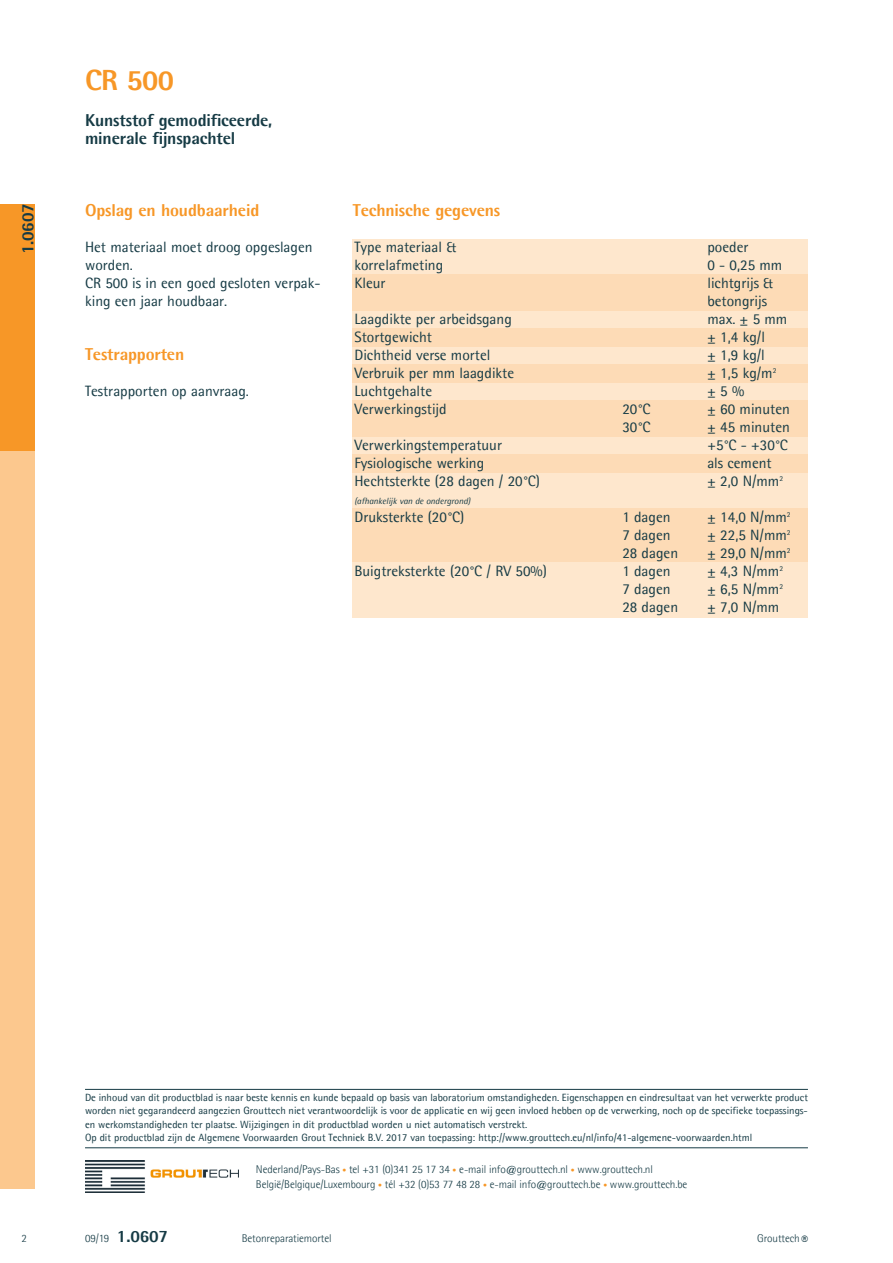
<style>
.page{position:relative;width:893px;height:1263px;background:#fff}
.page>*{position:absolute;margin:0;border:0;box-sizing:border-box;transform-origin:0 0}
.Productnaam{font:800 29.25px "Agfa Rotis Semisans";color:#f79727}
.Productomschrijving{font:800 17.25px "Agfa Rotis Semisans";letter-spacing:-.01em;color:#163b45}
.Kopje{font:800 17.25px "Agfa Rotis Semisans";letter-spacing:-.01em;color:#f79727}
.Body_alinea_smalle_k{font:800 17.25px "Agfa Rotis Semisans";letter-spacing:-.01em;color:#f79727}
.Productnummer_achter{font:800 17.25px "Agfa Rotis Semisans";color:#163b45}
.Productnummer_zijbal{font:800 17.25px "Agfa Rotis Semisans";color:#163b45}
.Body_matrix_alinea{font:15px "Agfa Rotis Semisans";color:#163b45}
.Body_alinea_smalle_k-2{font:15px/18px "Agfa Rotis Semisans";color:#163b45}
.t1{font:italic 13.5px "Agfa Rotis Semisans";color:#163b45}
.Adresregel{font:300 11.25px "Agfa Rotis Semisans";letter-spacing:-.01em;color:#163b45}
.Soort_product____Gro{font:300 11.25px "Agfa Rotis Semisans";letter-spacing:-.01em;color:#163b45}
.Datum_achterpag{font:300 11.25px "Agfa Rotis Semisans";color:#163b45}
.Body_alinea{font:10.5px/13.5px "Agfa Rotis Semisans";color:#163b45;text-align:justify}
.Body_matrix_alinea-2{font:italic 9px "Agfa Rotis Semisans";color:#163b45}
.s1{font-size:7.95px;color:#f79727}
</style>
<div class="page">
<div style="left:353px;top:239px;width:455px;height:379px;background:#fee7cd"></div>
<div style="left:353px;top:274px;width:455px;height:36px;background:#fddbb6"></div>
<div style="left:353px;top:328px;width:455px;height:18px;background:#fddbb6"></div>
<div style="left:353px;top:364px;width:455px;height:18px;background:#fddbb6"></div>
<div style="left:353px;top:400px;width:455px;height:36px;background:#fddbb6"></div>
<div style="left:353px;top:454px;width:455px;height:18px;background:#fddbb6"></div>
<div style="left:353px;top:509px;width:455px;height:53px;background:#fddbb6"></div>
<div style="left:0;top:204px;width:34px;height:984px;background:#fcc88e"></div>
<div style="left:0;top:204px;width:34px;height:246px;background:#f79727"></div>
<img style="left:86px;top:1160px;width:152px;height:33px">
<hr style="left:85px;top:1089px;width:723px;height:1px;background:#163b45">
<hr style="left:85px;top:1147px;width:723px;height:1px;background:#163b45">
<p class="Productnummer_zijbal" style="left:17px;top:254px;width:53px;rotate:-90deg">1.0607</p>
<p class="Productnaam" style="left:85px;top:62px;width:91px">CR 500</p>
<p class="Productomschrijving" style="left:85px;top:109px;width:189px">Kunststof gemodificeerde,</p>
<p class="Productomschrijving" style="left:85px;top:127px;width:152px">minerale fijnspachtel</p>
<p class="Kopje" style="left:85px;top:199px;width:176px">Opslag en houdbaarheid</p>
<p class="Body_alinea_smalle_k-2" style="left:85px;top:238px;width:229px">Het materiaal moet droog opgeslagen worden.</p>
<p class="Body_alinea_smalle_k-2" style="left:85px;top:274px;width:237px">CR 500 is in een goed gesloten verpak&shy;king een jaar houdbaar.</p>
<p class="Body_alinea_smalle_k" style="left:85px;top:343px;width:101px">Testrapporten</p>
<p class="Body_alinea_smalle_k-2" style="left:85px;top:382px;width:165px">Testrapporten op aanvraag.</p>
<p class="Kopje" style="left:353px;top:199px;width:149px">Technische gegevens</p>
<p class="Body_matrix_alinea" style="left:354px;top:238px;width:103px">Type materiaal &amp;</p>
<p class="Body_matrix_alinea" style="left:707px;top:238px;width:43px">poeder</p>
<p class="Body_matrix_alinea" style="left:354px;top:256px;width:90px">korrelafmeting</p>
<p class="Body_matrix_alinea" style="left:707px;top:256px;width:76px">0 - 0,25 mm</p>
<p class="Body_matrix_alinea" style="left:354px;top:274px;width:33px">Kleur</p>
<p class="Body_matrix_alinea" style="left:707px;top:274px;width:67px">lichtgrijs &amp;</p>
<p class="Body_matrix_alinea" style="left:707px;top:292px;width:61px">betongrijs</p>
<p class="Body_matrix_alinea" style="left:354px;top:310px;width:159px">Laagdikte per arbeidsgang</p>
<p class="Body_matrix_alinea" style="left:707px;top:310px;width:81px">max. ± 5 mm</p>
<p class="Body_matrix_alinea" style="left:354px;top:328px;width:79px">Stortgewicht</p>
<p class="Body_matrix_alinea" style="left:707px;top:328px;width:59px">± 1,4 kg/l</p>
<p class="Body_matrix_alinea" style="left:354px;top:346px;width:137px">Dichtheid verse mortel</p>
<p class="Body_matrix_alinea" style="left:707px;top:346px;width:59px">± 1,9 kg/l</p>
<p class="Body_matrix_alinea" style="left:354px;top:364px;width:161px">Verbruik per mm laagdikte</p>
<p class="Body_matrix_alinea" style="left:707px;top:364px;width:71px">± 1,5 kg/m<sup>2</sup></p>
<p class="Body_matrix_alinea" style="left:354px;top:382px;width:79px">Luchtgehalte</p>
<p class="Body_matrix_alinea" style="left:707px;top:382px;width:38px">± 5 %</p>
<p class="Body_matrix_alinea" style="left:354px;top:400px;width:94px">Verwerkingstijd</p>
<p class="Body_matrix_alinea" style="left:622px;top:400px;width:30px">20°C</p>
<p class="Body_matrix_alinea" style="left:707px;top:400px;width:84px">± 60 minuten</p>
<p class="Body_matrix_alinea" style="left:622px;top:418px;width:30px">30°C</p>
<p class="Body_matrix_alinea" style="left:707px;top:418px;width:84px">± 45 minuten</p>
<p class="Body_matrix_alinea" style="left:354px;top:436px;width:149px">Verwerkingstemperatuur</p>
<p class="Body_matrix_alinea" style="left:707px;top:436px;width:82px">+5°C - +30°C</p>
<p class="Body_matrix_alinea" style="left:354px;top:454px;width:131px">Fysiologische werking</p>
<p class="Body_matrix_alinea" style="left:707px;top:454px;width:66px">als cement</p>
<p class="Body_matrix_alinea" style="left:354px;top:472px;width:187px">Hechtsterkte (28 dagen / 20°C)</p>
<p class="Body_matrix_alinea" style="left:707px;top:472px;width:77px">± 2,0 N/mm<sup>2</sup></p>
<p class="Body_matrix_alinea-2" style="left:354px;top:496px;width:118px">(afhankelijk van de ondergrond)</p>
<p class="Body_matrix_alinea" style="left:354px;top:508px;width:111px">Druksterkte (20°C)</p>
<p class="Body_matrix_alinea" style="left:622px;top:508px;width:50px">1 dagen</p>
<p class="Body_matrix_alinea" style="left:707px;top:508px;width:85px">± 14,0 N/mm<sup>2</sup></p>
<p class="Body_matrix_alinea" style="left:622px;top:526px;width:50px">7 dagen</p>
<p class="Body_matrix_alinea" style="left:707px;top:526px;width:85px">± 22,5 N/mm<sup>2</sup></p>
<p class="Body_matrix_alinea" style="left:622px;top:544px;width:57px">28 dagen</p>
<p class="Body_matrix_alinea" style="left:707px;top:544px;width:85px">± 29,0 N/mm<sup>2</sup></p>
<p class="Body_matrix_alinea" style="left:354px;top:562px;width:194px">Buigtreksterkte (20°C / RV 50%)</p>
<p class="Body_matrix_alinea" style="left:622px;top:562px;width:50px">1 dagen</p>
<p class="Body_matrix_alinea" style="left:707px;top:562px;width:77px">± 4,3 N/mm<sup>2</sup></p>
<p class="Body_matrix_alinea" style="left:622px;top:580px;width:50px">7 dagen</p>
<p class="Body_matrix_alinea" style="left:707px;top:580px;width:77px">± 6,5 N/mm<sup>2</sup></p>
<p class="Body_matrix_alinea" style="left:622px;top:598px;width:57px">28 dagen</p>
<p class="Body_matrix_alinea" style="left:707px;top:598px;width:73px">± 7,0 N/mm</p>
<p class="Datum_achterpag" style="left:21px;top:1232px;width:7px">2</p>
<p class="Body_alinea" style="left:85px;top:1090px;width:724px">De inhoud van dit productblad is naar beste kennis en kunde bepaald op basis van laboratorium omstandigheden. Eigenschappen en eindresultaat van het verwerkte product worden niet gegarandeerd aangezien Grouttech niet verantwoordelijk is voor de applicatie en wij geen invloed hebben op de verwerking, noch op de specifieke toepassings&shy;en werkomstandigheden ter plaatse. Wijzigingen in dit productblad worden u niet automatisch verstrekt.</p>
<p class="Body_alinea" style="left:85px;top:1131px;width:669px">Op dit productblad zijn de Algemene Voorwaarden Grout Techniek B.V. 2017 van toepassing: http://www.grouttech.eu/nl/info/41-algemene-voorwaarden.html</p>
<p class="Adresregel" style="left:256px;top:1163px;width:398px">Nederland/Pays-Bas <span class="s1">•</span> tel +31 (0)341 25 17 34 <span class="s1">•</span> e-mail info@grouttech.nl <span class="s1">•</span> www.grouttech.nl</p>
<p class="Adresregel" style="left:256px;top:1178px;width:433px">België/Belgique/Luxembourg <span class="s1">•</span> tél +32 (0)53 77 48 28 <span class="s1">•</span> e-mail info@grouttech.be <span class="s1">•</span> www.grouttech.be</p>
<p class="Datum_achterpag" style="left:85px;top:1232px;width:26px">09/19</p>
<p class="Productnummer_achter" style="left:117px;top:1225px;width:53px">1.0607</p>
<p class="Soort_product____Gro" style="left:242px;top:1232px;width:91px">Betonreparatiemortel</p>
<p class="Soort_product____Gro" style="left:757px;top:1232px;width:44px">Grouttech</p>
<p class="t1" style="left:800px;top:1232px;width:8px">®</p>
</div>
